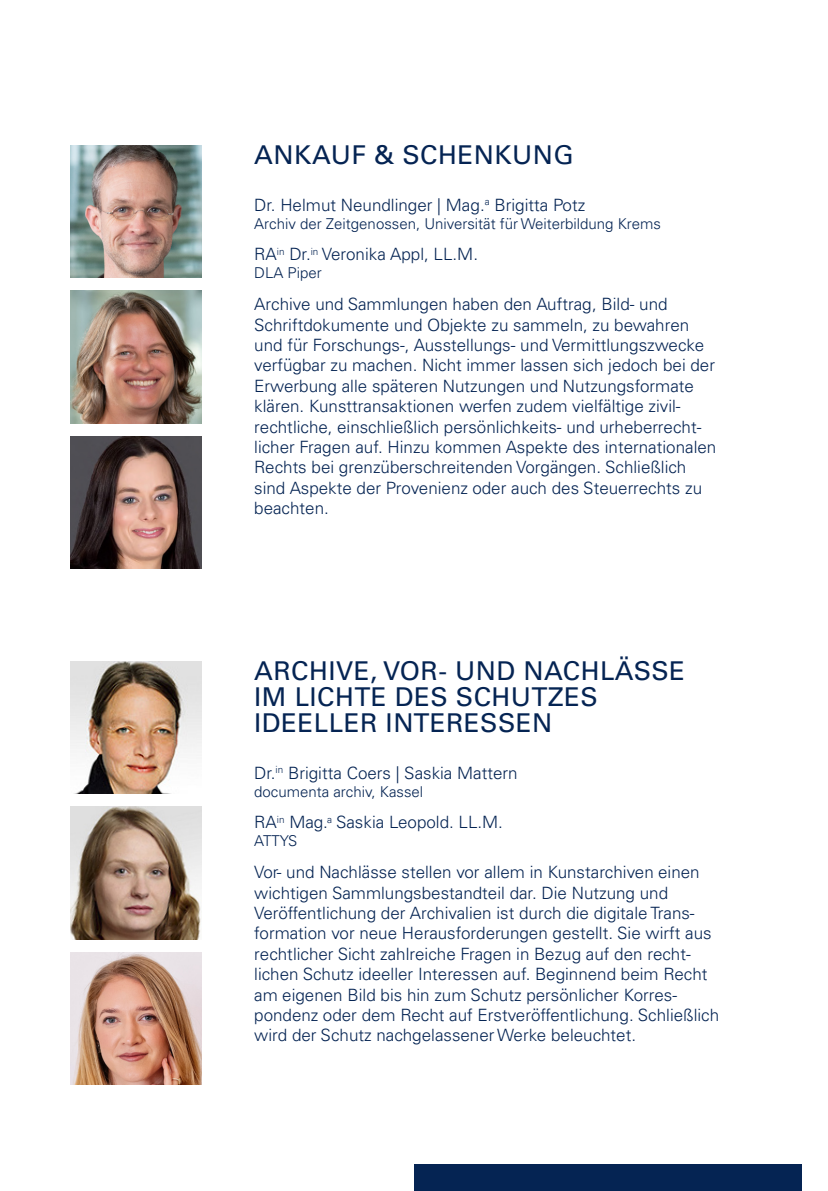
<style>
.page{position:relative;width:828px;height:1191px;background:#fff}
.page>*{position:absolute;margin:0;border:0;box-sizing:border-box;transform-origin:0 0}
.Fließtext{font:26px/26px "Univers LT Pro 55 Roman";letter-spacing:.02em;color:#052453}
.Fließtext-2{font:300 17px/20.4px "Univers LT Pro 45";color:#052453}
.Fließtext-3{font:300 15px "Univers LT Pro 45";color:#052453}
</style>
<div class="page">
<div style="left:414px;top:1164px;width:387px;height:27px;background:#052453"></div>
<img style="left:71px;top:145px;width:130px;height:133px">
<img style="left:71px;top:291px;width:130px;height:132px">
<img style="left:71px;top:807px;width:130px;height:132px">
<img style="left:71px;top:952px;width:130px;height:132px">
<img style="left:71px;top:436px;width:130px;height:133px">
<img style="left:71px;top:661px;width:130px;height:132px">
<p class="Fließtext" style="left:254px;top:141px;width:321px">ANKAUF &amp; SCHENKUNG</p>
<p class="Fließtext-2" style="left:254px;top:194px;width:332px">Dr. Helmut Neundlinger | Mag.<sup>a</sup> Brigitta Potz</p>
<p class="Fließtext-3" style="left:254px;top:213px;width:408px">Archiv der Zeitgenossen, Universität für Weiterbildung Krems</p>
<p class="Fließtext-2" style="left:254px;top:244px;width:225px">RA<sup>in</sup> Dr.<sup>in</sup> Veronika Appl, LL.M.</p>
<p class="Fließtext-3" style="left:254px;top:263px;width:69px">DLA Piper</p>
<p class="Fließtext-2" style="left:254px;top:293px;width:463px">Archive und Sammlungen haben den Auftrag, Bild- und Schriftdokumente und Objekte zu sammeln, zu bewahren und für Forschungs-, Ausstellungs- und Vermittlungszwecke verfügbar zu machen. Nicht immer lassen sich jedoch bei der Erwerbung alle späteren Nutzungen und Nutzungsformate klären. Kunsttransaktionen werfen zudem vielfältige zivil&shy;rechtliche, einschließlich persönlichkeits- und urheberrecht&shy;licher Fragen auf. Hinzu kommen Aspekte des internationalen Rechts bei grenzüberschreitenden Vorgängen. Schließlich sind Aspekte der Provenienz oder auch des Steuerrechts zu beachten.</p>
<p class="Fließtext" style="left:254px;top:657px;width:432px">ARCHIVE, VOR- UND NACHLÄSSE<br>IM LICHTE DES SCHUTZES<br>IDEELLER INTERESSEN</p>
<p class="Fließtext-2" style="left:254px;top:762px;width:265px">Dr.<sup>in</sup> Brigitta Coers | Saskia Mattern</p>
<p class="Fließtext-3" style="left:254px;top:781px;width:170px">documenta archiv, Kassel</p>
<p class="Fließtext-2" style="left:254px;top:811px;width:250px">RA<sup>in</sup> Mag.<sup>a</sup> Saskia Leopold. LL.M.</p>
<p class="Fließtext-3" style="left:254px;top:831px;width:45px">ATTYS</p>
<p class="Fließtext-2" style="left:254px;top:861px;width:466px">Vor- und Nachlässe stellen vor allem in Kunstarchiven einen wichtigen Sammlungsbestandteil dar. Die Nutzung und Veröffentlichung der Archivalien ist durch die digitale Trans&shy;formation vor neue Herausforderungen gestellt. Sie wirft aus rechtlicher Sicht zahlreiche Fragen in Bezug auf den recht&shy;lichen Schutz ideeller Interessen auf. Beginnend beim Recht am eigenen Bild bis hin zum Schutz persönlicher Korres&shy;pondenz oder dem Recht auf Erstveröffentlichung. Schließlich wird der Schutz nachgelassener Werke beleuchtet.</p>
</div>
